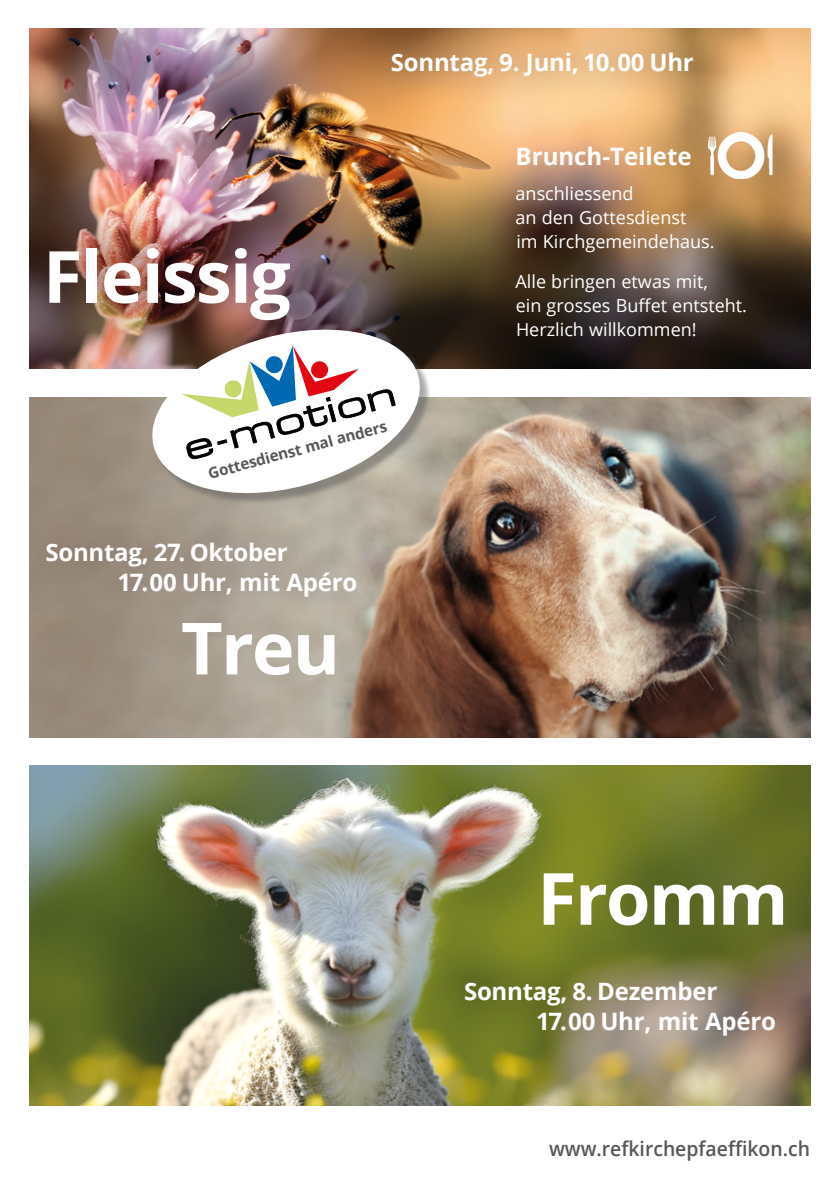
<style>
.page{position:relative;width:840px;height:1191px;background:#fff}
.page>*{position:absolute;margin:0;border:0;box-sizing:border-box;transform-origin:0 0}
.t1{font:700 72px "Open Sans";letter-spacing:-.025em;color:#fff}
.t2{font:700 24px/30px "Open Sans";letter-spacing:-.01em;color:#fff}
.t3{font:600 20.4px "Open Sans";color:#575756;scale:.95 1}
.t4{font:18px/24px "Open Sans";color:#fff}
.t5{font:700 15.2px "Open Sans";color:#575756}
</style>
<div class="page">
<img style="left:324px;top:397px;width:487px;height:340px">
<img style="left:29px;top:28px;width:782px;height:341px">
<img style="left:29px;top:765px;width:782px;height:341px">
<img style="left:29px;top:188px;width:320px;height:181px">
<svg style="left:362px;top:28px;width:358px;height:79px"></svg>
<div style="left:435px;top:953px;width:369px;height:110px;background:#270715;opacity:.25"></div>
<img style="left:708px;top:132px;width:66px;height:46px">
<div style="left:28px;top:397px;width:296px;height:340px;background:linear-gradient(to right,#918171,#b8b1a3)"></div>
<div style="left:17px;top:512px;width:369px;height:111px;background:#270715;opacity:.25"></div>
<svg style="left:143px;top:318px;width:286px;height:186px"></svg>
<svg style="left:181px;top:345px;width:214px;height:117px"></svg>
<div style="left:0;top:0;width:28px;height:1191px;background:#fff"></div>
<h1 class="t1" style="left:43px;top:226px;width:249px">Fleissig</h1>
<h2 class="t2" style="left:390px;top:46px;width:304px">Sonntag, 9. Juni, 10.00 Uhr</h2>
<h2 class="t2" style="left:515px;top:140px;width:177px">Brunch-Teilete</h2>
<p class="t4" style="left:515px;top:181px;width:200px">anschliessend<br>an den Gottesdienst<br>im Kirchgemeindehaus.</p>
<p class="t4" style="left:515px;top:269px;width:233px">Alle bringen etwas mit,<br>ein grosses Buffet entsteht.<br>Herzlich willkommen!</p>
<p class="t5" style="left:205px;top:463px;width:186px;rotate:-15deg">Gottesdienst mal anders</p>
<h2 class="t2" style="left:117px;top:536px;width:241px;text-indent:-72px">Sonntag, 27. Oktober<br>17.00 Uhr, mit Apéro</h2>
<h1 class="t1" style="left:181px;top:597px;width:160px">Treu</h1>
<h1 class="t1" style="left:537px;top:847px;width:252px">Fromm</h1>
<h2 class="t2" style="left:535px;top:976px;width:241px;text-indent:-72px">Sonntag, 8. Dezember<br>17.00 Uhr, mit Apéro</h2>
<p class="t3" style="left:548px;top:1134px;width:276px">www.refkirchepfaeffikon.ch</p>
</div>
